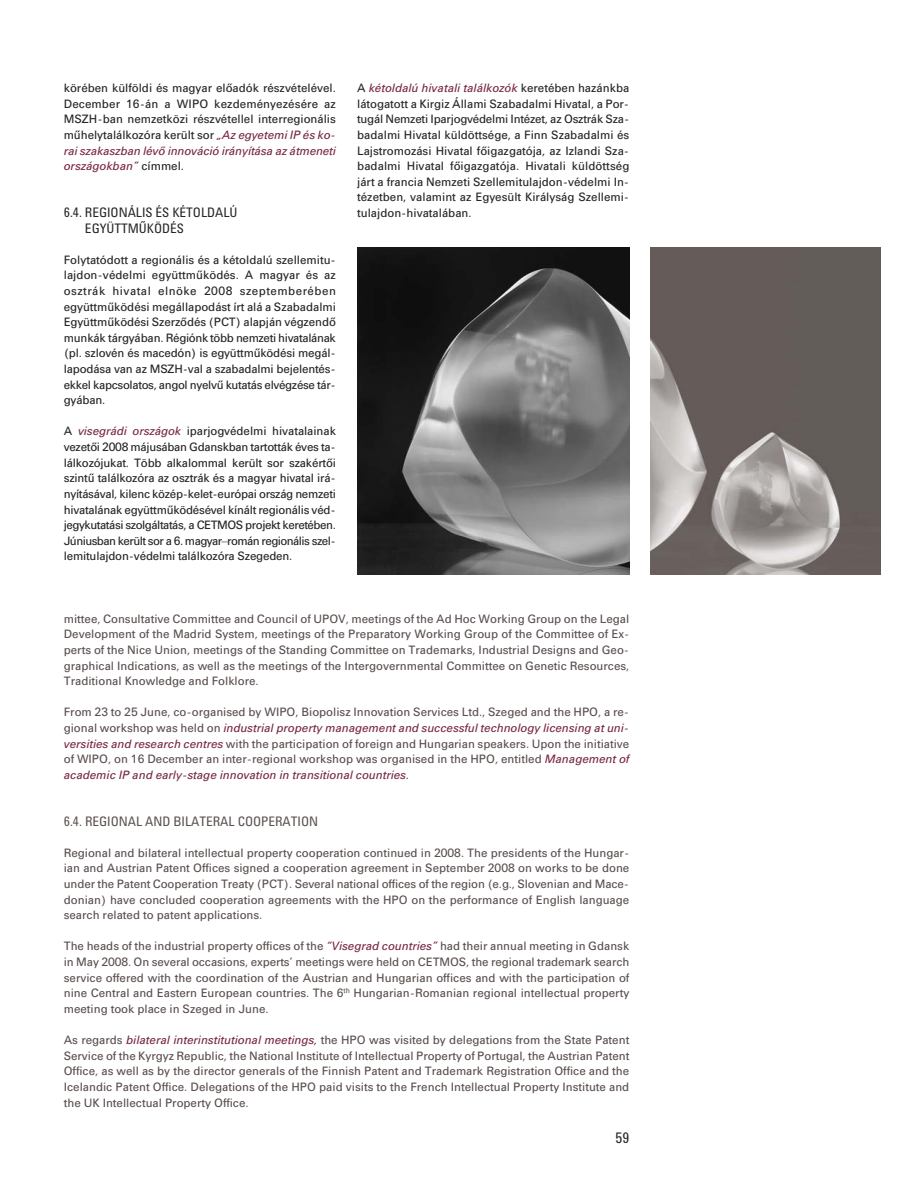
<style>
.page{position:relative;width:910px;height:1191px;background:#fff}
.page>*{position:absolute;margin:0;border:0;box-sizing:border-box;transform-origin:0 0}
.t1{font:15px "Utah CEMT Cond Regular H";color:#272627}
.t2{font:13.5px/15.6px "Utah CEMT Cond Regular H";color:#272627}
.t3{font:13.5px "Utah CEMT Cond Regular H";color:#5a504e}
.t4{font:12px/15.6px "Utah CEMT Regular H";color:#5a504e;text-align:justify}
.t5{font:12px/15.6px "Utah CEMT Regular H";letter-spacing:-.01em;color:#272627;text-align:justify}
.t6{font:12px/15.6px "Utah CEMT Italic H";color:#782847}
.s1{font-family:"Utah CEMT Italic H";color:#782847}
.s2{font-family:"Utah CEMT Regular H";color:#272627}
.s3{font-family:"Utah CEMT Regular H";color:#5a504e}
</style>
<div class="page">
<img style="left:651px;top:248px;width:229px;height:326px">
<img style="left:357px;top:248px;width:272px;height:326px">
<p class="t5" style="left:64px;top:81px;width:274px">körében külföldi és magyar előadók részvételével.<br>December 16-án a WIPO kezdeményezésére az MSZH-ban nemzetközi részvétellel interregionális műhelytalálkozóra került sor <span class="s1">„Az egyetemi IP és ko-</span></p>
<p class="t6" style="left:64px;top:144px;width:274px">rai szakaszban lévő innováció irányítása az átmeneti országokban” <span class="s2">címmel.</span></p>
<p class="t2" style="left:85px;top:206px;width:154px;text-indent:-21px">6.4. REGIONÁLIS ÉS KÉTOLDALÚ<br>EGYÜTTMŰKÖDÉS</p>
<p class="t5" style="left:64px;top:253px;width:274px">Folytatódott a regionális és a kétoldalú szellemitu&shy;lajdon-védelmi együttműködés. A magyar és az osztrák hivatal elnöke 2008 szeptemberében együttműködési megállapodást írt alá a Szabadalmi Együttműködési Szerződés (PCT) alapján végzendő munkák tárgyában. Régiónk több nemzeti hivatalának (pl. szlovén és macedón) is együttműködési megál&shy;lapodása van az MSZH-val a szabadalmi bejelentés&shy;ekkel kapcsolatos, angol nyelvű kutatás elvégzése tár&shy;gyában.</p>
<p class="t5" style="left:64px;top:424px;width:274px">A <span class="s1">visegrádi országok</span> iparjogvédelmi hivatalainak vezetői 2008 májusában Gdanskban tartották éves ta&shy;lálkozójukat. Több alkalommal került sor szakértői szintű találkozóra az osztrák és a magyar hivatal irá&shy;nyításával, kilenc közép-kelet-európai ország nemzeti hivatalának együttműködésével kínált regionális véd&shy;jegykutatási szolgáltatás, a CETMOS projekt keretében.<br>Júniusban került sor a 6. magyar–román regionális szel&shy;lemitulajdon-védelmi találkozóra Szegeden.</p>
<p class="t6" style="left:357px;top:81px;width:274px"><span class="s2">A</span> kétoldalú hivatali találkozók <span class="s2">keretében hazánkba</span></p>
<p class="t5" style="left:357px;top:97px;width:274px">látogatott a Kirgiz Állami Szabadalmi Hivatal, a Por&shy;tugál Nemzeti Iparjogvédelmi Intézet, az Osztrák Sza&shy;badalmi Hivatal küldöttsége, a Finn Szabadalmi és Lajstromozási Hivatal főigazgatója, az Izlandi Sza&shy;badalmi Hivatal főigazgatója. Hivatali küldöttség járt a francia Nemzeti Szellemitulajdon-védelmi In&shy;tézetben, valamint az Egyesült Királyság Szellemi&shy;tulajdon-hivatalában.</p>
<p class="t4" style="left:64px;top:612px;width:567px">mittee, Consultative Committee and Council of UPOV, meetings of the Ad Hoc Working Group on the Legal Development of the Madrid System, meetings of the Preparatory Working Group of the Committee of Ex&shy;perts of the Nice Union, meetings of the Standing Committee on Trademarks, Industrial Designs and Geo&shy;graphical Indications, as well as the meetings of the Intergovernmental Committee on Genetic Resources, Traditional Knowledge and Folklore.</p>
<p class="t4" style="left:64px;top:705px;width:567px">From 23 to 25 June, co-organised by WIPO, Biopolisz Innovation Services Ltd., Szeged and the HPO, a re-</p>
<p class="t6" style="left:64px;top:721px;width:567px"><span class="s3">gional workshop was held on</span> industrial property management and successful technology licensing at uni-</p>
<p class="t4" style="left:64px;top:736px;width:567px"><span class="s1">versities and research centres</span> with the participation of foreign and Hungarian speakers. Upon the initiative of WIPO, on 16 December an inter-regional workshop was organised in the HPO, entitled <span class="s1">Management of</span></p>
<p class="t6" style="left:64px;top:768px;width:347px">academic IP and early-stage innovation in transitional countries.</p>
<p class="t3" style="left:64px;top:816px;width:256px">6.4. REGIONAL AND BILATERAL COOPERATION</p>
<p class="t4" style="left:64px;top:846px;width:567px">Regional and bilateral intellectual property cooperation continued in 2008. The presidents of the Hungar&shy;ian and Austrian Patent Offices signed a cooperation agreement in September 2008 on works to be done under the Patent Cooperation Treaty (PCT). Several national offices of the region (e.g., Slovenian and Mace&shy;donian) have concluded cooperation agreements with the HPO on the performance of English language search related to patent applications.</p>
<p class="t4" style="left:64px;top:939px;width:567px">The heads of the industrial property offices of the <span class="s1">“Visegrad countries”</span> had their annual meeting in Gdansk in May 2008. On several occasions, experts’ meetings were held on CETMOS, the regional trademark search service offered with the coordination of the Austrian and Hungarian offices and with the participation of nine Central and Eastern European countries. The 6<sup>th</sup> Hungarian-Romanian regional intellectual property meeting took place in Szeged in June.</p>
<p class="t4" style="left:64px;top:1033px;width:567px">As regards <span class="s1">bilateral interinstitutional meetings,</span> the HPO was visited by delegations from the State Patent Service of the Kyrgyz Republic, the National Institute of Intellectual Property of Portugal, the Austrian Patent Office, as well as by the director generals of the Finnish Patent and Trademark Registration Office and the Icelandic Patent Office. Delegations of the HPO paid visits to the French Intellectual Property Institute and the UK Intellectual Property Office.</p>
<p class="t1" style="left:615px;top:1132px;width:15px">59</p>
</div>
